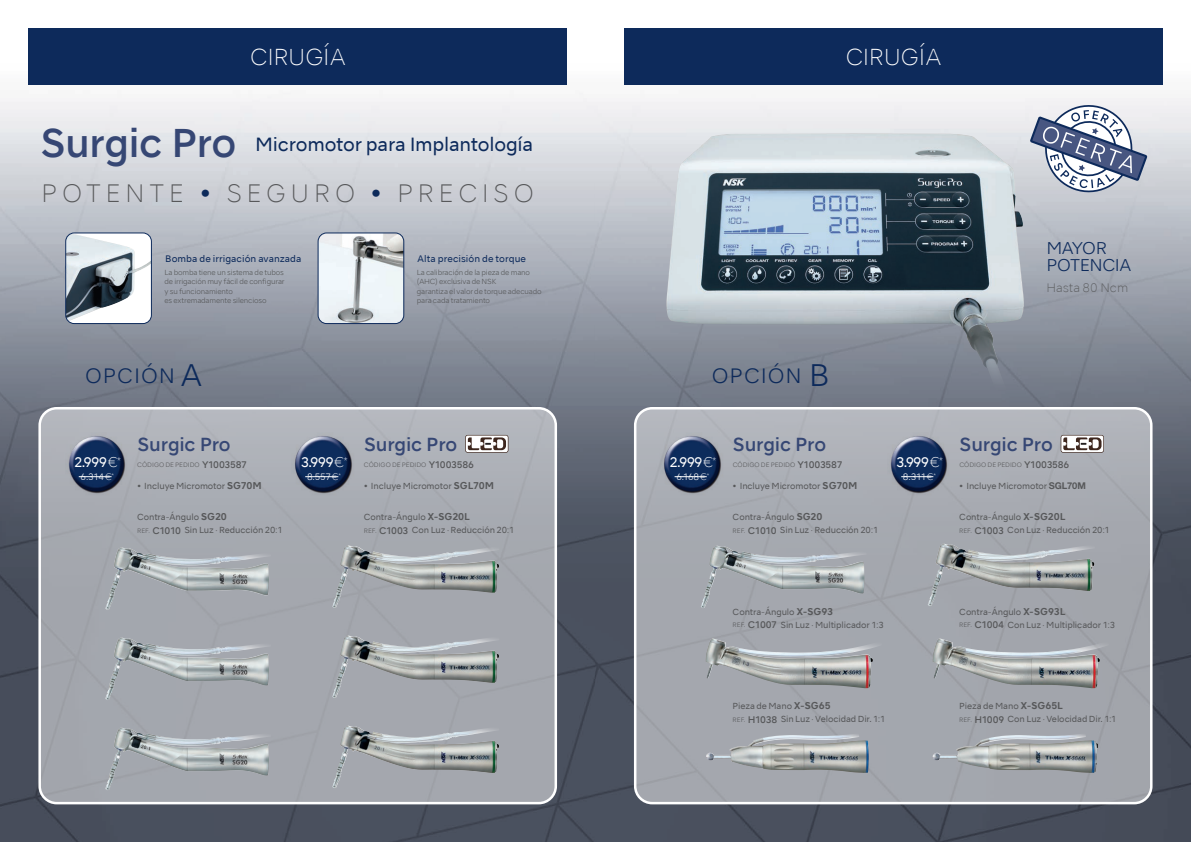
<style>
.page{position:relative;width:1191px;height:842px;background:#fff}
.page>*{position:absolute;margin:0;border:0;box-sizing:border-box;transform-origin:0 0}
.t1{font:500 38.2px "NSKTSRE";letter-spacing:-.025em;color:#364774}
.t2{font:200 24px "NSKTSRE";letter-spacing:.185em;color:#57585a}
.t3{font:200 22px "NSKTSRE";letter-spacing:-.015em;color:#fff}
.t4{font:300 19.8px "NSKTSRE";letter-spacing:.045em;color:#0d2a5b}
.t5{font:18.2px "NSKTSRE";letter-spacing:-.015em;color:#0d2a5b}
.t6{font:500 18px "NSKTSRE";letter-spacing:-.015em;color:#364774}
.t7{font:300 16.2px "NSKTSRE";letter-spacing:-.025em;color:#0d2a5b}
.t8{font:13.2px "NSKTSRE";letter-spacing:-.06em;color:#fff}
.t9{font:200 11.7px "NSKTSRE";color:#57585a}
.t10{font:9px "NSKTSRE";letter-spacing:.005em;color:#0d2a5b}
.t11{font:300 8.8px "NSKTSRE";letter-spacing:-.035em;color:#fff}
.t12{font:8.3px "NSKTSRE";letter-spacing:-.015em;color:#57585a}
.t13{font:300 7px "NSKTSRE";letter-spacing:-.02em;color:#57585a}
.t14{font:300 6.1px "NSKTSRE";letter-spacing:.005em;color:#57585a}
.s1{color:#0d2a5b}
.s2{font-size:29.7px}
.s3{font-weight:200}
.s4{font-weight:500;font-size:9.1px}
.s5{font-weight:700;font-size:9.4px}
.s6{font-weight:300;font-size:6.1px}
.s7{font-family:"Helvetica Neue LT Std";font-weight:700;font-size:9.4px}
</style>
<div class="page">
<img style="left:0;top:28px;width:1191px;height:814px">
<div style="left:40px;top:408px;width:516px;height:395px;background:linear-gradient(to right,#a7aab1,#a9acb3);border-radius:17px"></div>
<div style="left:38px;top:407px;width:519px;height:397px;border:2px solid #fff;border-radius:17px"></div>
<img style="left:105px;top:547px;width:164px;height:63px">
<img style="left:105px;top:638px;width:164px;height:62px">
<img style="left:105px;top:728px;width:164px;height:62px">
<img style="left:332px;top:545px;width:167px;height:63px">
<img style="left:332px;top:635px;width:167px;height:63px">
<img style="left:332px;top:725px;width:167px;height:63px">
<svg style="left:465px;top:435px;width:43px;height:18px"></svg>
<svg style="left:466px;top:436px;width:42px;height:16px"></svg>
<svg style="left:468px;top:437px;width:38px;height:13px"></svg>
<img style="left:65px;top:433px;width:63px;height:62px">
<hr style="left:79px;top:476px;width:33px;height:1px;background:#fff">
<img style="left:292px;top:433px;width:62px;height:62px">
<hr style="left:305px;top:476px;width:33px;height:1px;background:#fff">
<img style="left:66px;top:233px;width:85px;height:88px">
<div style="left:65px;top:232px;width:87px;height:92px;border:1px solid #0d2a5b;border-radius:9px"></div>
<img style="left:318px;top:233px;width:86px;height:91px">
<div style="left:317px;top:232px;width:87px;height:92px;border:1px solid #0d2a5b;border-radius:9px"></div>
<div style="left:28px;top:28px;width:539px;height:57px;background:#0d2a5b"></div>
<svg style="left:635px;top:408px;width:516px;height:395px;background:#a6a9af"></svg>
<div style="left:634px;top:407px;width:518px;height:397px;border:2px solid #fff;border-radius:17px"></div>
<img style="left:701px;top:546px;width:163px;height:62px">
<img style="left:705px;top:638px;width:20px;height:41px">
<img style="left:706px;top:734px;width:162px;height:39px">
<img style="left:927px;top:543px;width:167px;height:63px">
<img style="left:932px;top:638px;width:19px;height:41px">
<img style="left:932px;top:734px;width:163px;height:39px">
<img style="left:666px;top:133px;width:357px;height:264px">
<svg style="left:1060px;top:435px;width:44px;height:18px"></svg>
<svg style="left:1061px;top:436px;width:42px;height:16px"></svg>
<svg style="left:1063px;top:437px;width:38px;height:13px"></svg>
<img style="left:887px;top:433px;width:62px;height:62px">
<hr style="left:901px;top:476px;width:32px;height:1px;background:#fff">
<img style="left:660px;top:433px;width:63px;height:62px">
<hr style="left:674px;top:476px;width:32px;height:1px;background:#fff">
<svg style="left:1028px;top:98px;width:120px;height:99px"></svg>
<div style="left:624px;top:28px;width:538px;height:57px;background:#0d2a5b"></div>
<p class="t3" style="left:250px;top:42px;width:97px">CIRUGÍA</p>
<p class="t1" style="left:40px;top:117px;width:198px">Surgic Pro</p>
<p class="t5" style="left:255px;top:132px;width:279px">Micromotor para Implantología</p>
<p class="t2" style="left:41px;top:177px;width:494px">POTENTE <span class="s1">•</span> SEGURO <span class="s1">•</span> PRECISO</p>
<p class="t10" style="left:165px;top:253px;width:138px">Bomba de irrigación avanzada</p>
<p class="t13" style="left:164px;top:268px;width:121px">La bomba tiene un sistema de tubos</p>
<p class="t13" style="left:164px;top:277px;width:122px">de irrigación muy fácil de configurar</p>
<p class="t13" style="left:164px;top:286px;width:70px">y su funcionamiento</p>
<p class="t13" style="left:164px;top:295px;width:104px">es extremadamente silencioso</p>
<p class="t4" style="left:85px;top:363px;width:118px">OPCIÓN <span class="s2">A</span></p>
<p class="t10" style="left:417px;top:253px;width:110px">Alta precisión de torque</p>
<p class="t13" style="left:417px;top:268px;width:115px">La calibración de la pieza de mano</p>
<p class="t13" style="left:417px;top:277px;width:81px">(AHC) exclusiva de NSK</p>
<p class="t13" style="left:417px;top:286px;width:126px">garantiza el valor de torque adecuado</p>
<p class="t13" style="left:417px;top:295px;width:75px">para cada tratamiento</p>
<p class="t8" style="left:74px;top:454px;width:48px">2.999<span class="s3">€</span><sup>*</sup></p>
<p class="t11" style="left:80px;top:470px;width:35px">6.314<span class="s3">€</span><sup>*</sup></p>
<p class="t6" style="left:137px;top:432px;width:95px">Surgic Pro</p>
<p class="t6" style="left:364px;top:432px;width:95px">Surgic Pro</p>
<p class="t14" style="left:137px;top:461px;width:111px">CÓDIGO DE PEDIDO <span class="s4">Y1003587</span></p>
<p class="t12" style="left:137px;top:481px;width:126px">• Incluye Micromotor <span class="s5">SG70M</span></p>
<p class="t12" style="left:137px;top:512px;width:91px">Contra-Ángulo <span class="s5">SG20</span></p>
<p class="t12" style="left:137px;top:525px;width:147px"><span class="s6">REF.</span> <span class="s4">C1010</span> Sin Luz · Reducción 20:1</p>
<p class="t8" style="left:301px;top:454px;width:48px">3.999<span class="s3">€</span><sup>*</sup></p>
<p class="t11" style="left:307px;top:470px;width:35px">8.557<span class="s3">€</span><sup>*</sup></p>
<p class="t14" style="left:364px;top:461px;width:111px">CÓDIGO DE PEDIDO <span class="s4">Y1003586</span></p>
<p class="t12" style="left:364px;top:481px;width:132px">• Incluye Micromotor <span class="s5">SGL70M</span></p>
<p class="t12" style="left:364px;top:512px;width:108px">Contra-Ángulo <span class="s5">X-SG20L</span></p>
<p class="t12" style="left:364px;top:525px;width:152px"><span class="s6">REF.</span> <span class="s4">C1003</span> Con Luz · Reducción 20:1</p>
<p class="t3" style="left:845px;top:42px;width:97px">CIRUGÍA</p>
<p class="t4" style="left:712px;top:363px;width:119px">OPCIÓN <span class="s2">B</span></p>
<p class="t7" style="left:1046px;top:237px;width:62px">MAYOR</p>
<p class="t7" style="left:1046px;top:254px;width:86px">POTENCIA</p>
<p class="t9" style="left:1046px;top:280px;width:83px">Hasta 80 Ncm</p>
<p class="t8" style="left:669px;top:454px;width:48px">2.999<span class="s3">€</span><sup>*</sup></p>
<p class="t11" style="left:676px;top:470px;width:34px">6.168 <span class="s3">€</span><sup>*</sup></p>
<p class="t6" style="left:732px;top:432px;width:95px">Surgic Pro</p>
<p class="t6" style="left:959px;top:432px;width:95px">Surgic Pro</p>
<p class="t11" style="left:903px;top:470px;width:34px">8.311<span class="s3">€</span><sup>*</sup></p>
<p class="t8" style="left:896px;top:454px;width:48px">3.999<span class="s3">€</span><sup>*</sup></p>
<p class="t14" style="left:732px;top:461px;width:111px">CÓDIGO DE PEDIDO <span class="s4">Y1003587</span></p>
<p class="t12" style="left:732px;top:481px;width:126px">• Incluye Micromotor <span class="s5">SG70M</span></p>
<p class="t14" style="left:959px;top:461px;width:111px">CÓDIGO DE PEDIDO <span class="s4">Y1003586</span></p>
<p class="t12" style="left:959px;top:481px;width:128px">• Incluye Micromotor <span class="s7">SGL70M</span></p>
<p class="t12" style="left:732px;top:512px;width:91px">Contra-Ángulo <span class="s5">SG20</span></p>
<p class="t12" style="left:732px;top:525px;width:147px"><span class="s6">REF.</span> <span class="s4">C1010</span> Sin Luz · Reducción 20:1</p>
<p class="t12" style="left:959px;top:512px;width:108px">Contra-Ángulo <span class="s5">X-SG20L</span></p>
<p class="t12" style="left:959px;top:525px;width:152px"><span class="s6">REF.</span> <span class="s4">C1003</span> Con Luz · Reducción 20:1</p>
<p class="t12" style="left:732px;top:606px;width:102px">Contra-Ángulo <span class="s5">X-SG93</span></p>
<p class="t12" style="left:732px;top:619px;width:153px"><span class="s6">REF.</span> <span class="s4">C1007</span> Sin Luz · Multiplicador 1:3</p>
<p class="t12" style="left:732px;top:701px;width:100px">Pieza de Mano <span class="s5">X-SG65</span></p>
<p class="t12" style="left:732px;top:714px;width:154px"><span class="s6">REF.</span> <span class="s4">H1038</span> Sin Luz · Velocidad Dir. 1:1</p>
<p class="t12" style="left:959px;top:606px;width:108px">Contra-Ángulo <span class="s5">X-SG93L</span></p>
<p class="t12" style="left:959px;top:619px;width:157px"><span class="s6">REF.</span> <span class="s4">C1004</span> Con Luz · Multiplicador 1:3</p>
<p class="t12" style="left:959px;top:701px;width:105px">Pieza de Mano <span class="s5">X-SG65L</span></p>
<p class="t12" style="left:959px;top:714px;width:159px"><span class="s6">REF.</span> <span class="s4">H1009</span> Con Luz · Velocidad Dir. 1:1</p>
</div>
